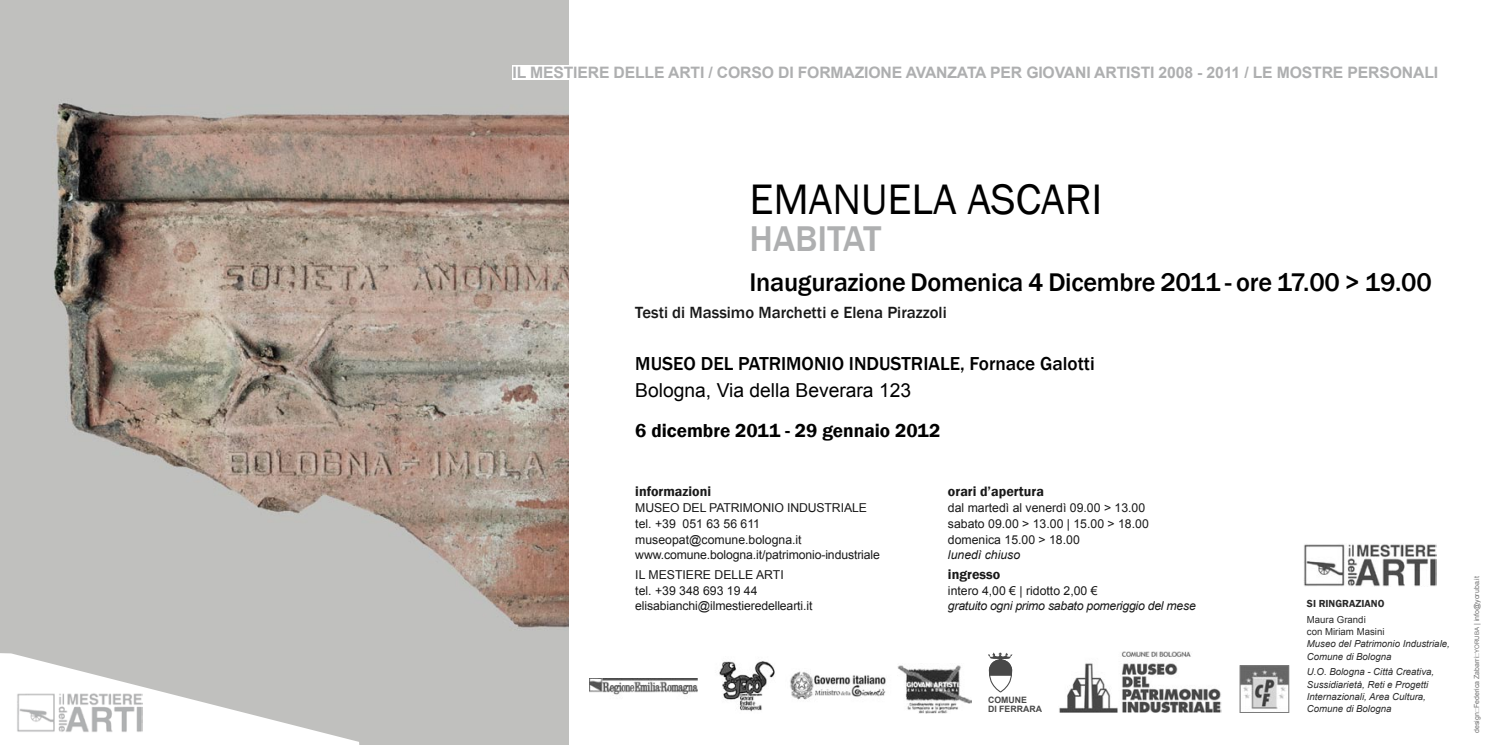
<style>
.page{position:relative;width:1489px;height:745px;background:#fff}
.page>*{position:absolute;margin:0;border:0;box-sizing:border-box;transform-origin:0 0}
.t1{font:43.75px "Franklin Gothic";color:#000}
.t2{font:500 36.75px "Franklin Gothic";color:#aeafb0}
.t3{font:500 26.25px "Franklin Gothic";letter-spacing:-.01em;color:#000}
.t4{font:500 19.25px "Franklin Gothic";color:#000}
.t5{font:19.25px "Arial";color:#000}
.t6{font:600 19.25px "Franklin Gothic";color:#000}
.t7{font:500 16.62px "Franklin Gothic";color:#191919}
.t8{font:700 15.75px "Arial";letter-spacing:-.01em;color:#aeafb0}
.t9{font:600 14px "Franklin Gothic";color:#191919}
.t10{font:12.25px "Arial";color:#191919}
.t11{font:italic 12.25px "Arial";letter-spacing:-.02em;color:#191919}
.t12{font:italic 12.25px "Arial";color:#191919}
.t13{font:600 10.5px "Franklin Gothic";color:#2a2a2a}
.t14{font:italic 9.62px/12.2px "Arial";color:#2a2a2a}
.t15{font:9.62px "Arial";color:#2a2a2a}
.t16{font:700 8.75px "Arial";color:#484848}
.t17{font:7px "Arial";color:#6f6f6f}
.s1{font-size:6.12px}
</style>
<div class="page">
<img style="left:0;top:0;width:569px;height:744px">
<div style="left:512px;top:65px;width:145px;height:15px;background:#fff"></div>
<svg style="left:0;top:652px;width:361px;height:92px"></svg>
<div style="left:16px;top:690px;width:130px;height:43px;background:#fff"></div>
<img style="left:17px;top:693px;width:126px;height:39px">
<img style="left:1059px;top:651px;width:162px;height:60px">
<svg style="left:988px;top:652px;width:25px;height:39px"></svg>
<img style="left:1241px;top:666px;width:46px;height:43px">
<div style="left:1239px;top:664px;width:50px;height:48px;border:1px solid #7c7c7c"></div>
<img style="left:1303px;top:544px;width:133px;height:41px">
<img style="left:790px;top:671px;width:96px;height:29px">
<img style="left:589px;top:678px;width:108px;height:17px">
<img style="left:719px;top:661px;width:56px;height:51px">
<img style="left:897px;top:665px;width:74px;height:48px">
<p class="t8" style="left:512px;top:62px;width:927px">IL MESTIERE DELLE ARTI / CORSO DI FORMAZIONE AVANZATA PER GIOVANI ARTISTI 2008 - 2011 / LE MOSTRE PERSONALI</p>
<p class="t1" style="left:749px;top:172px;width:354px">EMANUELA ASCARI</p>
<p class="t2" style="left:749px;top:216px;width:133px">HABITAT</p>
<p class="t3" style="left:749px;top:266px;width:683px">Inaugurazione Domenica 4 Dicembre 2011 - ore 17.00 &gt; 19.00</p>
<p class="t7" style="left:635px;top:301px;width:313px">Testi di Massimo Marchetti e Elena Pirazzoli</p>
<p class="t4" style="left:635px;top:351px;width:461px">MUSEO DEL PATRIMONIO INDUSTRIALE, Fornace Galotti</p>
<p class="t5" style="left:635px;top:377px;width:277px">Bologna, Via della Beverara 123</p>
<p class="t6" style="left:635px;top:418px;width:306px">6 dicembre 2011 - 29 gennaio 2012</p>
<p class="t9" style="left:635px;top:482px;width:77px">informazioni</p>
<p class="t10" style="left:635px;top:499px;width:233px">MUSEO DEL PATRIMONIO INDUSTRIALE</p>
<p class="t10" style="left:635px;top:515px;width:126px">tel. +39 051 63 56 611</p>
<p class="t10" style="left:635px;top:531px;width:168px">museopat@comune.bologna.it</p>
<p class="t10" style="left:635px;top:546px;width:246px">www.comune.bologna.it/patrimonio-industriale</p>
<p class="t10" style="left:635px;top:566px;width:150px">IL MESTIERE DELLE ARTI</p>
<p class="t10" style="left:635px;top:581px;width:124px">tel. +39 348 693 19 44</p>
<p class="t10" style="left:635px;top:597px;width:179px">elisabianchi@ilmestieredellearti.it</p>
<p class="t9" style="left:947px;top:482px;width:97px">orari d’apertura</p>
<p class="t10" style="left:947px;top:499px;width:199px">dal martedì al venerdì 09.00 &gt; 13.00</p>
<p class="t10" style="left:947px;top:515px;width:202px">sabato 09.00 &gt; 13.00 | 15.00 &gt; 18.00</p>
<p class="t10" style="left:947px;top:531px;width:133px">domenica 15.00 &gt; 18.00</p>
<p class="t12" style="left:947px;top:547px;width:74px">lunedì chiuso</p>
<p class="t9" style="left:947px;top:565px;width:54px">ingresso</p>
<p class="t10" style="left:947px;top:581px;width:151px">intero 4,00 € | ridotto 2,00 €</p>
<p class="t11" style="left:947px;top:597px;width:249px">gratuito ogni primo sabato pomeriggio del mese</p>
<p class="t13" style="left:1306px;top:596px;width:79px">SI RINGRAZIANO</p>
<p class="t15" style="left:1306px;top:612px;width:60px">Maura Grandi</p>
<p class="t15" style="left:1306px;top:625px;width:79px">con Miriam Masini</p>
<p class="t14" style="left:1306px;top:637px;width:144px">Museo del Patrimonio Industriale,</p>
<p class="t14" style="left:1306px;top:649px;width:86px">Comune di Bologna</p>
<p class="t14" style="left:1306px;top:665px;width:129px">U.O. Bologna - Città Creativa,<br>Sussidiarietà, Reti e Progetti<br>Internazionali, Area Cultura,</p>
<p class="t14" style="left:1306px;top:702px;width:86px">Comune di Bologna</p>
<p class="t16" style="left:988px;top:693px;width:40px">COMUNE</p>
<p class="t16" style="left:988px;top:703px;width:55px">DI FERRARA</p>
<p class="t17" style="left:1471px;top:732px;width:158px;rotate:-90deg">design::Federica Zabarri::<span class="s1">YORUBA</span> | info@yoruba.it</p>
</div>
